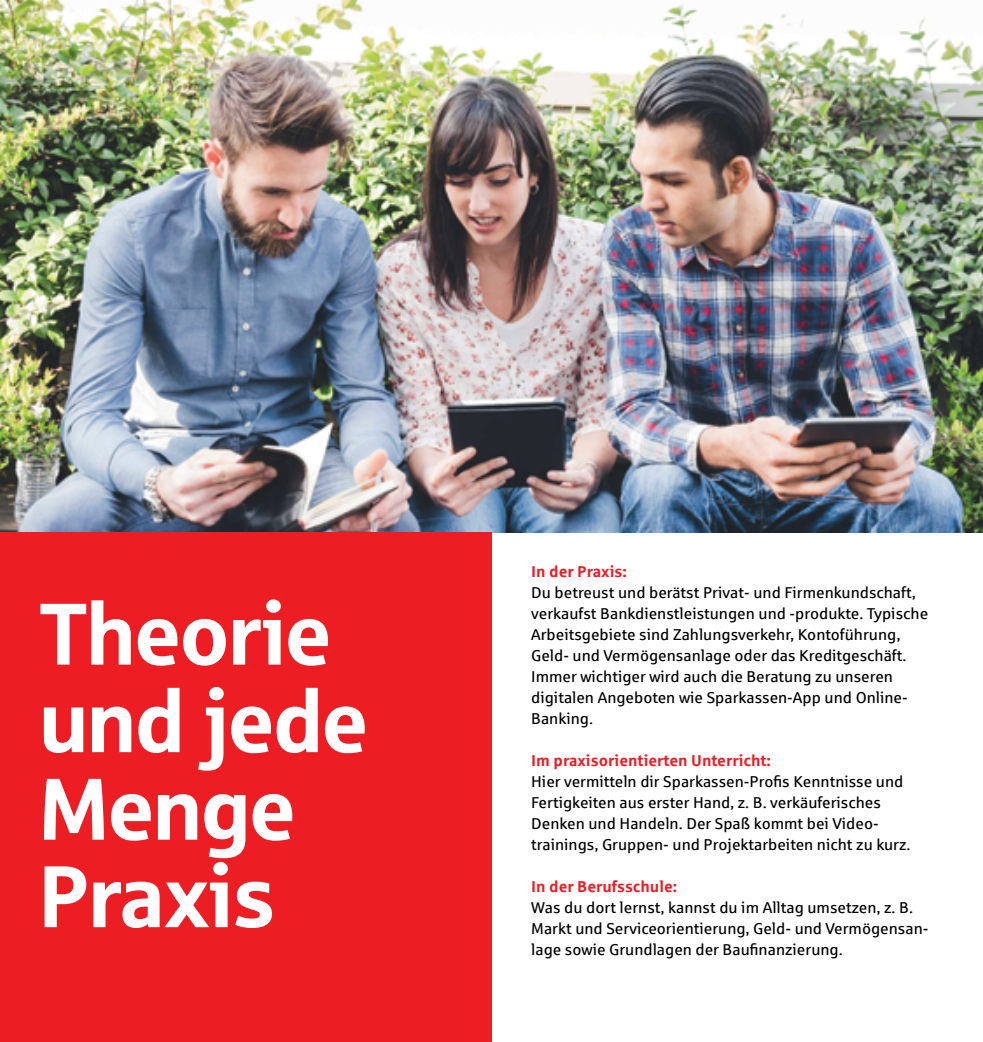
<style>
.page{position:relative;width:983px;height:1042px;background:#fff}
.page>*{position:absolute;margin:0;border:0;box-sizing:border-box;transform-origin:0 0}
.t1{font:87.5px/87.5px "Sparkasse Head";color:#fff}
.t2{font:15.75px/21px "Sparkasse Rg";color:#000}
.t3{font:700 15.75px "Sparkasse Rg";color:#ed1d24}
</style>
<div class="page">
<img style="left:0;top:0;width:982px;height:532px">
<div style="left:0;top:532px;width:491px;height:510px;background:#ed1d24"></div>
<h1 class="t1" style="left:40px;top:587px;width:329px">Theorie und jede<br>Menge<br>Praxis</h1>
<p class="t3" style="left:531px;top:561px;width:97px">In der Praxis:</p>
<p class="t2" style="left:531px;top:581px;width:398px">Du betreust und berätst Privat- und Firmenkundschaft, verkaufst Bankdienstleistungen und -produkte. Typische Arbeitsgebiete sind Zahlungsverkehr, Kontoführung, Geld- und Vermögensanlage oder das Kreditgeschäft.<br>Immer wichtiger wird auch die Beratung zu unseren digitalen Angeboten wie Sparkassen-App und Online-Banking.</p>
<p class="t3" style="left:531px;top:750px;width:241px">Im praxisorientierten Unterricht:</p>
<p class="t2" style="left:531px;top:770px;width:381px">Hier vermitteln dir Sparkassen-Profis Kenntnisse und Fertigkeiten aus erster Hand, z. B. verkäuferisches Denken und Handeln. Der Spaß kommt bei Video&shy;trainings, Gruppen- und Projektarbeiten nicht zu kurz.</p>
<p class="t3" style="left:531px;top:876px;width:147px">In der Berufsschule:</p>
<p class="t2" style="left:531px;top:896px;width:398px">Was du dort lernst, kannst du im Alltag umsetzen, z. B.<br>Markt und Serviceorientierung, Geld- und Vermögensan&shy;lage sowie Grundlagen der Baufinanzierung.</p>
</div>
